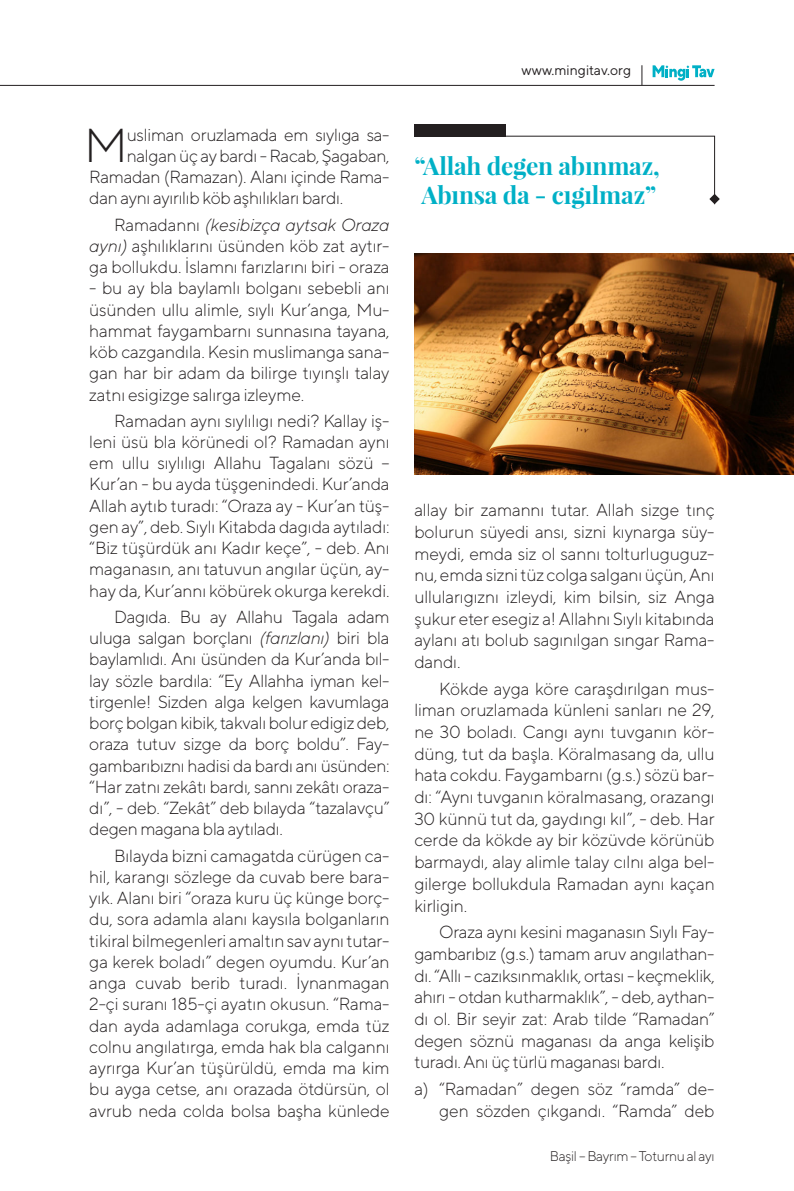
<style>
.page{position:relative;width:794px;height:1191px;background:#fff}
.page>*{position:absolute;margin:0;border:0;box-sizing:border-box;transform-origin:0 0}
.t1{font:300 47.43px "TT Norms";color:#231f20}
.t2{font:700 24.5px "Playfair Display";letter-spacing:-.01em;color:#00b0c6}
.t3{font:300 17.5px/21.2px "TT Norms";letter-spacing:-.01em;color:#231f20;text-align:justify}
.t4{font:300 14px "TT Norms";letter-spacing:-.025em;color:#231f20}
.t5{font:14px "TT Norms";color:#231f20}
.s1{font-style:italic}
</style>
<div class="page">
<hr style="left:0;top:85px;width:714px;height:1px;background:#231f20">
<svg style="left:652px;top:65px;width:62px;height:16px"></svg>
<svg style="left:641px;top:65px;width:1px;height:20px"></svg>
<img style="left:414px;top:254px;width:380px;height:221px">
<div style="left:414px;top:124px;width:91px;height:12px;background:#231f20"></div>
<svg style="left:414px;top:136px;width:306px;height:69px"></svg>
<p class="t1" style="left:84px;top:116px;width:45px">M</p>
<p class="t3" style="left:127px;top:124px;width:264px">usliman oruzlamada em sıylıga sa-</p>
<p class="t3" style="left:127px;top:145px;width:264px">nalgan üç ay bardı - Racab, Şagaban,</p>
<p class="t3" style="left:89px;top:166px;width:302px">Ramadan (Ramazan). Alanı içinde Rama-</p>
<p class="t3" style="left:89px;top:187px;width:255px">dan aynı ayırılıb köb aşhılıkları bardı.</p>
<p class="t3" style="left:89px;top:213px;width:302px;text-indent:25px">Ramadannı <span class="s1">(kesibizça aytsak Oraza aynı)</span> aşhılıklarını üsünden köb zat aytır&shy;ga bollukdu. İslamnı farızlarını biri - oraza</p>
<p class="t3" style="left:89px;top:277px;width:302px">- bu ay bla baylamlı bolganı sebebli anı üsünden ullu alimle, sıylı Kur’anga, Mu&shy;hammat faygambarnı sunnasına tayana, köb cazgandıla. Kesin muslimanga sana&shy;gan har bir adam da bilirge tıyınşlı talay zatnı esigizge salırga izleyme.</p>
<p class="t3" style="left:89px;top:409px;width:302px;text-indent:25px">Ramadan aynı sıylılıgı nedi? Kallay iş&shy;leni üsü bla körünedi ol? Ramadan aynı em ullu sıylılıgı Allahu Tagalanı sözü – Kur’an - bu ayda tüşgenindedi. Kur’anda Allah aytıb turadı: “Oraza ay - Kur’an tüş&shy;gen ay”, deb. Sıylı Kitabda dagıda aytıladı: “Biz tüşürdük anı Kadır keçe”, - deb. Anı maganasın, anı tatuvun angılar üçün, ay&shy;hay da, Kur’annı köbürek okurga kerekdi.</p>
<p class="t3" style="left:89px;top:606px;width:302px;text-indent:25px">Dagıda. Bu ay Allahu Tagala adam uluga salgan borçlanı <span class="s1">(farızlanı)</span> biri bla baylamlıdı. Anı üsünden da Kur’anda bıl&shy;lay sözle bardıla: “Ey Allahha iyman kel&shy;tirgenle! Sizden alga kelgen kavumlaga borç bolgan kibik, takvalı bolur edigiz deb, oraza tutuv sizge da borç boldu”. Fay&shy;gambarıbıznı hadisi da bardı anı üsünden: “Har zatnı zekâtı bardı, sannı zekâtı oraza&shy;dı”, - deb. “Zekât” deb bılayda “tazalavçu” degen magana bla aytıladı.</p>
<p class="t3" style="left:89px;top:844px;width:302px;text-indent:25px">Bılayda bizni camagatda cürügen ca&shy;hil, karangı sözlege da cuvab bere bara&shy;yık. Alanı biri “oraza kuru üç künge borç&shy;du, sora adamla alanı kaysıla bolganların tikiral bilmegenleri amaltın sav aynı tutar&shy;ga kerek boladı” degen oyumdu. Kur’an anga cuvab berib turadı. İynanmagan 2-çi suranı 185-çi ayatın okusun. “Rama&shy;dan ayda adamlaga corukga, emda tüz colnu angılatırga, emda hak bla calgannı ayrırga Kur’an tüşürüldü, emda ma kim bu ayga cetse, anı orazada ötdürsün, ol avrub neda colda bolsa başha künlede</p>
<p class="t5" style="left:521px;top:62px;width:111px">www.mingitav.org</p>
<p class="t2" style="left:414px;top:150px;width:247px">“Allah degen abınmaz,</p>
<p class="t2" style="left:421px;top:180px;width:236px">Abınsa da - cıgılmaz”</p>
<p class="t3" style="left:414px;top:499px;width:302px;line-height:21.7px">allay bir zamannı tutar. Allah sizge tınç bolurun süyedi ansı, sizni kıynarga süy&shy;meydi, emda siz ol sannı tolturluguguz&shy;nu, emda sizni tüz colga salganı üçün, Anı ullularıgıznı izleydi, kim bilsin, siz Anga şukur eter esegiz a! Allahnı Sıylı kitabında aylanı atı bolub sagınılgan sıngar Rama&shy;dandı.</p>
<p class="t3" style="left:414px;top:677px;width:302px;line-height:21.7px;text-indent:25px">Kökde ayga köre caraşdırılgan mus&shy;liman oruzlamada künleni sanları ne 29, ne 30 boladı. Cangı aynı tuvganın kör&shy;düng, tut da başla. Köralmasang da, ullu hata cokdu. Faygambarnı (g.s.) sözü bar&shy;dı: “Aynı tuvganın köralmasang, orazangı 30 künnü tut da, gaydıngı kıl”, - deb. Har cerde da kökde ay bir közüvde körünüb barmaydı, alay alimle talay cılnı alga bel&shy;gilerge bollukdula Ramadan aynı kaçan kirligin.</p>
<p class="t3" style="left:414px;top:920px;width:302px;line-height:21.7px;text-indent:25px">Oraza aynı kesini maganasın Sıylı Fay&shy;gambarıbız (g.s.) tamam aruv angılathan&shy;dı. “Allı - cazıksınmaklık, ortası - keçmeklik, ahırı - otdan kutharmaklık”, - deb, aythan&shy;dı ol. Bir seyir zat: Arab tilde “Ramadan” degen söznü maganası da anga kelişib turadı. Anı üç türlü maganası bardı.</p>
<p class="t3" style="left:414px;top:1077px;width:302px;line-height:21.7px;text-align:right">a) “Ramadan” degen söz “ramda” de&shy;gen sözden çıkgandı. “Ramda” deb</p>
<p class="t4" style="left:550px;top:1147px;width:166px">Başil – Bayrım – Toturnu al ayı</p>
</div>
